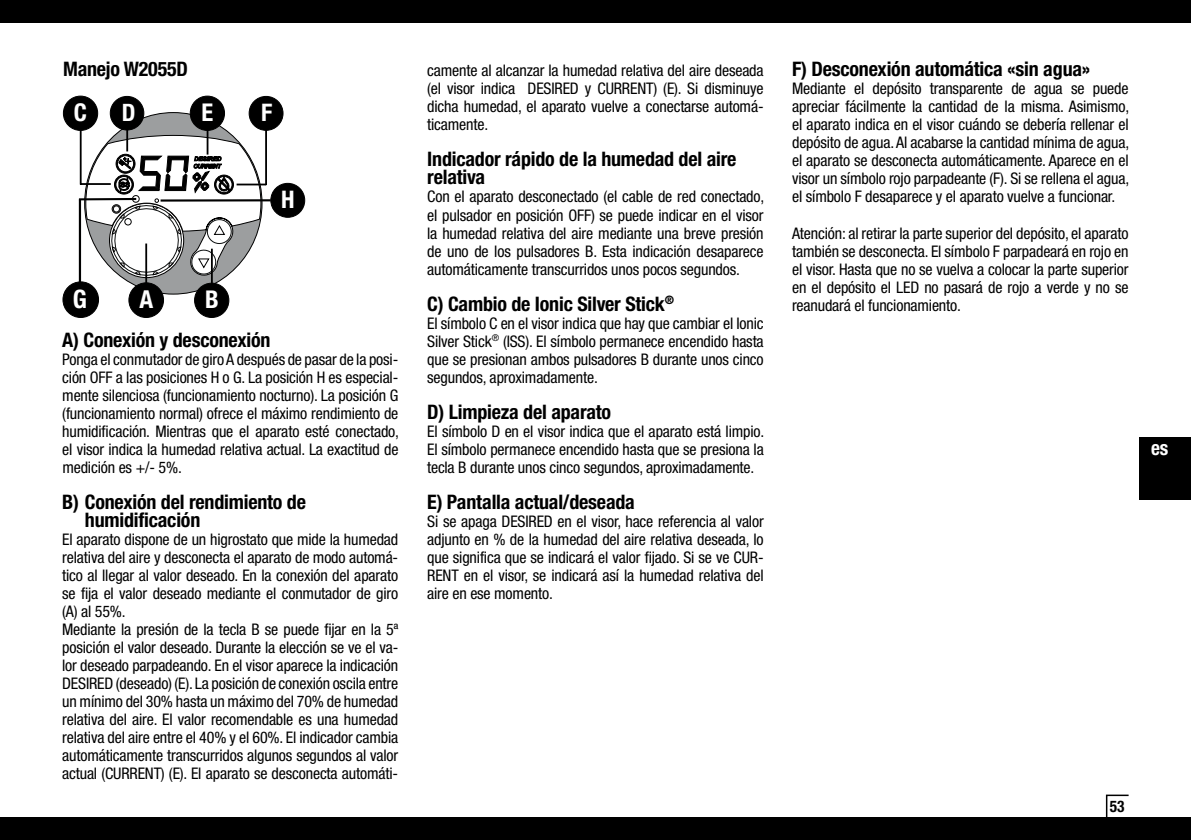
<style>
.page{position:relative;width:1191px;height:840px;background:#fff}
.page>*{position:absolute;margin:0;border:0;box-sizing:border-box;transform-origin:0 0}
.t1{font:700 condensed 25.4px "Helvetica Neue LT Pro";color:#fff}
.t2{font:700 condensed 24.8px "Helvetica Neue LT Pro";color:#fff}
.t3{font:700 condensed 24.4px "Helvetica Neue LT Pro";color:#fff}
.t4{font:700 condensed 24.2px "Helvetica Neue LT Pro";color:#fff}
.t5{font:700 condensed 24px "Helvetica Neue LT Pro";color:#fff}
.t6{font:700 condensed 20px/18px "Helvetica Neue LTW1 G";letter-spacing:-.01em;color:#000}
.t7{font:700 condensed 20px "Helvetica Neue LTW1 G";color:#fff;scale:.96 1}
.t8{font:condensed 16px/18px "Helvetica Neue LTW1 G";letter-spacing:-.01em;color:#000;text-align:justify}
.t9{font:700 condensed 16px "Helvetica Neue LTW1 G";color:#000;scale:.96 1}
</style>
<div class="page">
<div style="left:0;top:0;width:1191px;height:23px;background:#000"></div>
<div style="left:0;top:816px;width:1191px;height:23px;background:#000"></div>
<svg style="left:1105px;top:794px;width:25px;height:23px"></svg>
<div style="left:1140px;top:437px;width:51px;height:62px;background:#000"></div>
<div style="left:85px;top:112px;width:177px;height:182px;background:#9c9e9f;border-radius:50%"></div>
<div style="left:129px;top:283px;width:34px;height:34px;background:#000;border-radius:50%"></div>
<div style="left:128px;top:282px;width:36px;height:36px;border:1px solid #000;border-radius:50%"></div>
<hr style="left:145px;top:243px;width:2px;height:46px;background:#000">
<div style="left:195px;top:283px;width:34px;height:34px;background:#000;border-radius:50%"></div>
<div style="left:194px;top:282px;width:35px;height:36px;border:1px solid #000;border-radius:50%"></div>
<hr style="left:211px;top:248px;width:2px;height:40px;background:#000">
<div style="left:110px;top:96px;width:34px;height:34px;background:#000;border-radius:50%"></div>
<div style="left:110px;top:96px;width:34px;height:34px;border:1px solid #000;border-radius:50%"></div>
<div style="left:190px;top:96px;width:34px;height:34px;background:#000;border-radius:50%"></div>
<div style="left:190px;top:96px;width:35px;height:35px;border:1px solid #000;border-radius:50%"></div>
<div style="left:249px;top:96px;width:34px;height:34px;background:#000;border-radius:50%"></div>
<div style="left:249px;top:96px;width:34px;height:35px;border:1px solid #000;border-radius:50%"></div>
<hr style="left:236px;top:183px;width:30px;height:2px;background:#000">
<div style="left:63px;top:96px;width:35px;height:34px;background:#000;border-radius:50%"></div>
<div style="left:63px;top:96px;width:35px;height:35px;border:1px solid #000;border-radius:50%"></div>
<hr style="left:80px;top:125px;width:2px;height:59px;background:#000">
<hr style="left:80px;top:183px;width:31px;height:2px;background:#000">
<hr style="left:265px;top:126px;width:2px;height:59px;background:#000">
<svg style="left:85px;top:127px;width:177px;height:153px"></svg>
<div style="left:63px;top:282px;width:36px;height:35px;background:#000;border-radius:50%"></div>
<div style="left:62px;top:281px;width:37px;height:37px;border:1px solid #000;border-radius:50%"></div>
<div style="left:271px;top:183px;width:34px;height:34px;background:#000;border-radius:50%"></div>
<div style="left:270px;top:183px;width:35px;height:35px;border:1px solid #000;border-radius:50%"></div>
<hr style="left:79px;top:198px;width:57px;height:2px;background:#000">
<hr style="left:161px;top:199px;width:110px;height:2px;background:#000">
<hr style="left:79px;top:199px;width:2px;height:87px;background:#000">
<p class="t6" style="left:63px;top:60px;width:126px">Manejo W2055D</p>
<h3 class="t3" style="left:74px;top:97px;width:15px">C</h3>
<h3 class="t5" style="left:122px;top:98px;width:15px">D</h3>
<h3 class="t3" style="left:201px;top:97px;width:13px">E</h3>
<h3 class="t4" style="left:261px;top:98px;width:13px">F</h3>
<h3 class="t4" style="left:281px;top:185px;width:15px">H</h3>
<h1 class="t1" style="left:73px;top:283px;width:16px">G</h1>
<h2 class="t2" style="left:139px;top:284px;width:15px">A</h2>
<h3 class="t3" style="left:205px;top:284px;width:15px">B</h3>
<p class="t6" style="left:62px;top:330px;width:210px">A) Conexión y desconexión</p>
<p class="t8" style="left:62px;top:350px;width:338px">Ponga el conmutador de giroA después de pasar de la posi&shy;ción OFF a las posiciones H o G. La posición H es especial&shy;mente silenciosa (funcionamiento nocturno). La posición G (funcionamiento normal) ofrece el máximo rendimiento de humidificación. Mientras que el aparato esté conectado, el visor indica la humedad relativa actual. La exactitud de medición es +/- 5%.</p>
<p class="t6" style="left:85px;top:492px;width:223px;text-indent:-23px">B) Conexión del rendimiento de humidificación</p>
<p class="t8" style="left:62px;top:530px;width:338px;text-align:left">El aparato dispone de un higrostato que mide la humedad relativa del aire y desconecta el aparato de modo automá&shy;tico al llegar al valor deseado. En la conexión del aparato se fija el valor deseado mediante el conmutador de giro (A) al 55%.<br>Mediante la presión de la tecla B se puede fijar en la 5ª posición el valor deseado. Durante la elección se ve el va&shy;lor deseado parpadeando. En el visor aparece la indicación DESIRED (deseado) (E). La posición de conexión oscila entre un mínimo del 30% hasta un máximo del 70% de humedad relativa del aire. El valor recomendable es una humedad relativa del aire entre el 40% y el 60%. El indicador cambia automáticamente transcurridos algunos segundos al valor actual (CURRENT) (E). El aparato se desconecta automáti-</p>
<p class="t8" style="left:427px;top:62px;width:338px">camente al alcanzar la humedad relativa del aire deseada (el visor indica DESIRED y CURRENT) (E). Si disminuye dicha humedad, el aparato vuelve a conectarse automá&shy;ticamente.</p>
<p class="t6" style="left:427px;top:150px;width:311px">Indicador rápido de la humedad del aire relativa</p>
<p class="t8" style="left:427px;top:188px;width:339px">Con el aparato desconectado (el cable de red conectado, el pulsador en posición OFF) se puede indicar en el visor la humedad relativa del aire mediante una breve presión de uno de los pulsadores B. Esta indicación desaparece automáticamente transcurridos unos pocos segundos.</p>
<p class="t6" style="left:427px;top:294px;width:248px">C) Cambio de Ionic Silver Stick<sup>®</sup></p>
<p class="t8" style="left:427px;top:314px;width:338px">El símbolo C en el visor indica que hay que cambiar el Ionic Silver Stick<sup>®</sup> (ISS). El símbolo permanece encendido hasta que se presionan ambos pulsadores B durante unos cinco segundos, aproximadamente.</p>
<p class="t6" style="left:427px;top:402px;width:185px">D) Limpieza del aparato</p>
<p class="t8" style="left:427px;top:422px;width:338px">El símbolo D en el visor indica que el aparato está limpio.<br>El símbolo permanece encendido hasta que se presiona la tecla B durante unos cinco segundos, aproximadamente.</p>
<p class="t6" style="left:427px;top:492px;width:209px">E) Pantalla actual/deseada</p>
<p class="t8" style="left:427px;top:512px;width:338px">Si se apaga DESIRED en el visor, hace referencia al valor adjunto en % de la humedad del aire relativa deseada, lo que significa que se indicará el valor fijado. Si se ve CUR-RENT en el visor, se indicará así la humedad relativa del aire en ese momento.</p>
<p class="t6" style="left:792px;top:60px;width:300px">F) Desconexión automática «sin agua»</p>
<p class="t8" style="left:792px;top:80px;width:339px">Mediante el depósito transparente de agua se puede apreciar fácilmente la cantidad de la misma. Asimismo, el aparato indica en el visor cuándo se debería rellenar el depósito de agua. Al acabarse la cantidad mínima de agua, el aparato se desconecta automáticamente. Aparece en el visor un símbolo rojo parpadeante (F). Si se rellena el agua, el símbolo F desaparece y el aparato vuelve a funcionar.</p>
<p class="t8" style="left:792px;top:224px;width:338px">Atención: al retirar la parte superior del depósito, el aparato también se desconecta. El símbolo F parpadeará en rojo en el visor. Hasta que no se vuelva a colocar la parte superior en el depósito el LED no pasará de rojo a verde y no se reanudará el funcionamiento.</p>
<p class="t7" style="left:1151px;top:436px;width:20px">es</p>
<p class="t9" style="left:1110px;top:795px;width:17px">53</p>
</div>
